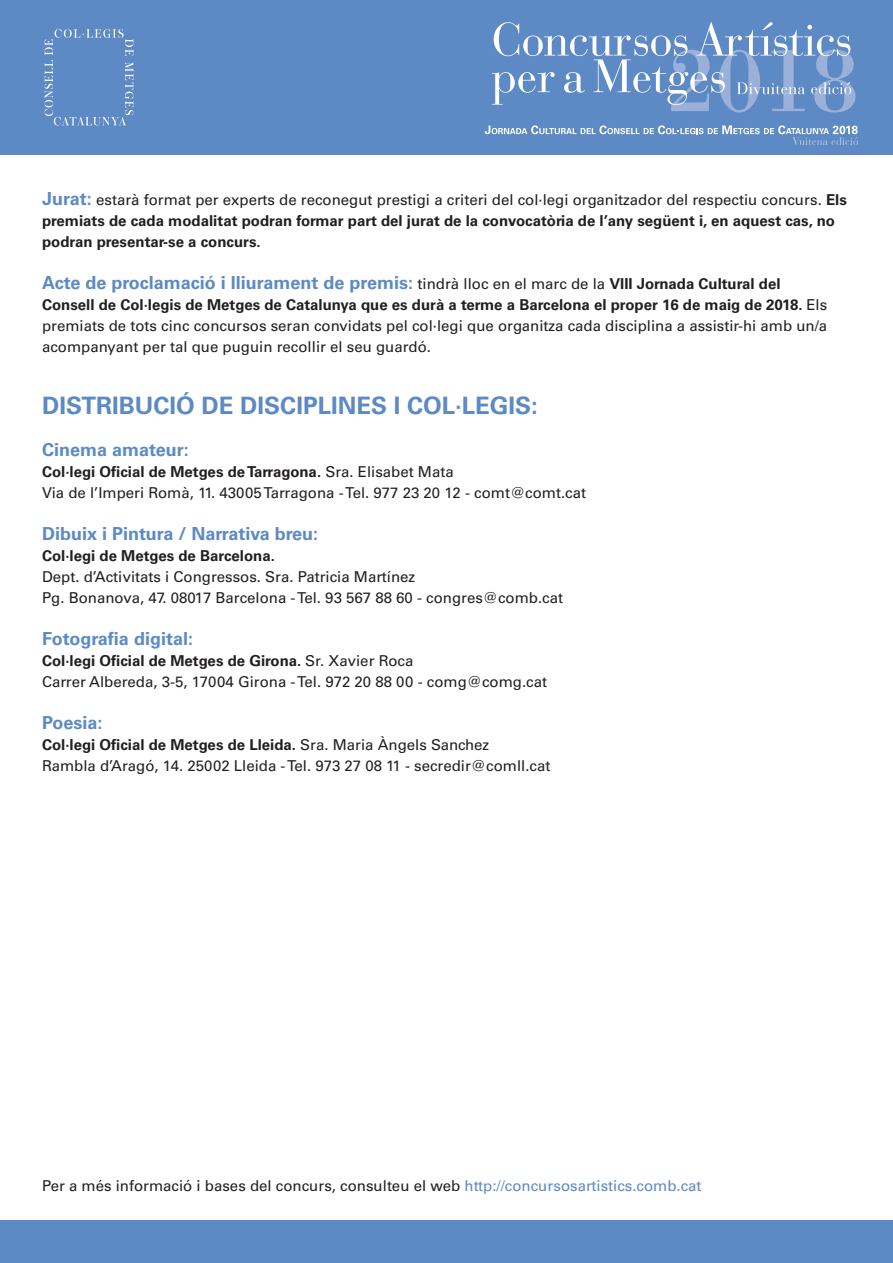
<style>
.page{position:relative;width:893px;height:1263px;background:#fff}
.page>*{position:absolute;margin:0;border:0;box-sizing:border-box;transform-origin:0 0}
.t1{font:700 24px "Univers";color:#5d8ac4}
.t2{font:700 18px "Univers";color:#5d8ac4}
.t3{font:15px/21px "Univers";color:#231f20;text-align:justify}
.t4{font:700 15px/21px "Univers";color:#231f20}
.s1{font-size:18px;color:#5d8ac4}
.s2{font-weight:400}
.s3{font-weight:400;font-size:15px;color:#231f20}
.s4{font-size:15px;color:#231f20}
.s5{font-weight:700}
.s6{color:#5d8ac4}
</style>
<div class="page">
<div style="left:0;top:1220px;width:893px;height:43px;background:#5d8ac4"></div>
<div style="left:0;top:0;width:893px;height:154px;background:#5d8ac4"></div>
<svg style="left:492px;top:22px;width:363px;height:91px"></svg>
<svg style="left:485px;top:125px;width:373px;height:20px"></svg>
<svg style="left:45px;top:29px;width:89px;height:96px"></svg>
<p class="t4" style="left:42px;top:189px;width:806px"><span class="s1">Jurat:</span> <span class="s2">estarà format per experts de reconegut prestigi a criteri del col·legi organitzador del respectiu concurs.</span> Els premiats de cada modalitat podran formar part del jurat de la convocatòria de l’any següent i, en aquest cas, no podran presentar-se a concurs.</p>
<p class="t2" style="left:42px;top:272px;width:740px">Acte de proclamació i lliurament de premis: <span class="s3">tindrà lloc en el marc de la</span> <span class="s4">VIII Jornada Cultural del</span></p>
<p class="t3" style="left:42px;top:294px;width:787px"><span class="s5">Consell de Col·legis de Metges de Catalunya que es durà a terme a Barcelona el proper 16 de maig de 2018.</span> Els premiats de tots cinc concursos seran convidats pel col·legi que organitza cada disciplina a assistir-hi amb un/a acompanyant per tal que puguin recollir el seu guardó.</p>
<p class="t1" style="left:42px;top:391px;width:497px">DISTRIBUCIÓ DE DISCIPLINES I COL·LEGIS:</p>
<p class="t2" style="left:42px;top:439px;width:148px">Cinema amateur:</p>
<p class="t4" style="left:42px;top:461px;width:413px">Col·legi Oficial de Metges de Tarragona. <span class="s2">Sra. Elisabet Mata</span></p>
<p class="t3" style="left:42px;top:482px;width:546px">Via de l’Imperi Romà, 11. 43005 Tarragona - Tel. 977 23 20 12 - comt@comt.cat</p>
<p class="t2" style="left:42px;top:523px;width:278px">Dibuix i Pintura / Narrativa breu:</p>
<p class="t4" style="left:42px;top:545px;width:234px">Col·legi de Metges de Barcelona.</p>
<p class="t3" style="left:42px;top:566px;width:375px">Dept. d’Activitats i Congressos. Sra. Patricia Martínez</p>
<p class="t3" style="left:42px;top:587px;width:523px">Pg. Bonanova, 47. 08017 Barcelona - Tel. 93 567 88 60 - congres@comb.cat</p>
<p class="t2" style="left:42px;top:628px;width:152px">Fotografia digital:</p>
<p class="t4" style="left:42px;top:650px;width:373px">Col·legi Oficial de Metges de Girona. <span class="s2">Sr. Xavier Roca</span></p>
<p class="t3" style="left:42px;top:671px;width:507px">Carrer Albereda, 3-5, 17004 Girona - Tel. 972 20 88 00 - comg@comg.cat</p>
<p class="t2" style="left:42px;top:712px;width:62px">Poesia:</p>
<p class="t4" style="left:42px;top:734px;width:449px">Col·legi Oficial de Metges de Lleida. <span class="s2">Sra. Maria Àngels Sanchez</span></p>
<p class="t3" style="left:42px;top:755px;width:510px">Rambla d’Aragó, 14. 25002 Lleida - Tel. 973 27 08 11 - secredir@comll.cat</p>
<p class="t3" style="left:42px;top:1175px;width:661px">Per a més informació i bases del concurs, consulteu el web <span class="s6">http://concursosartistics.comb.cat</span></p>
</div>
